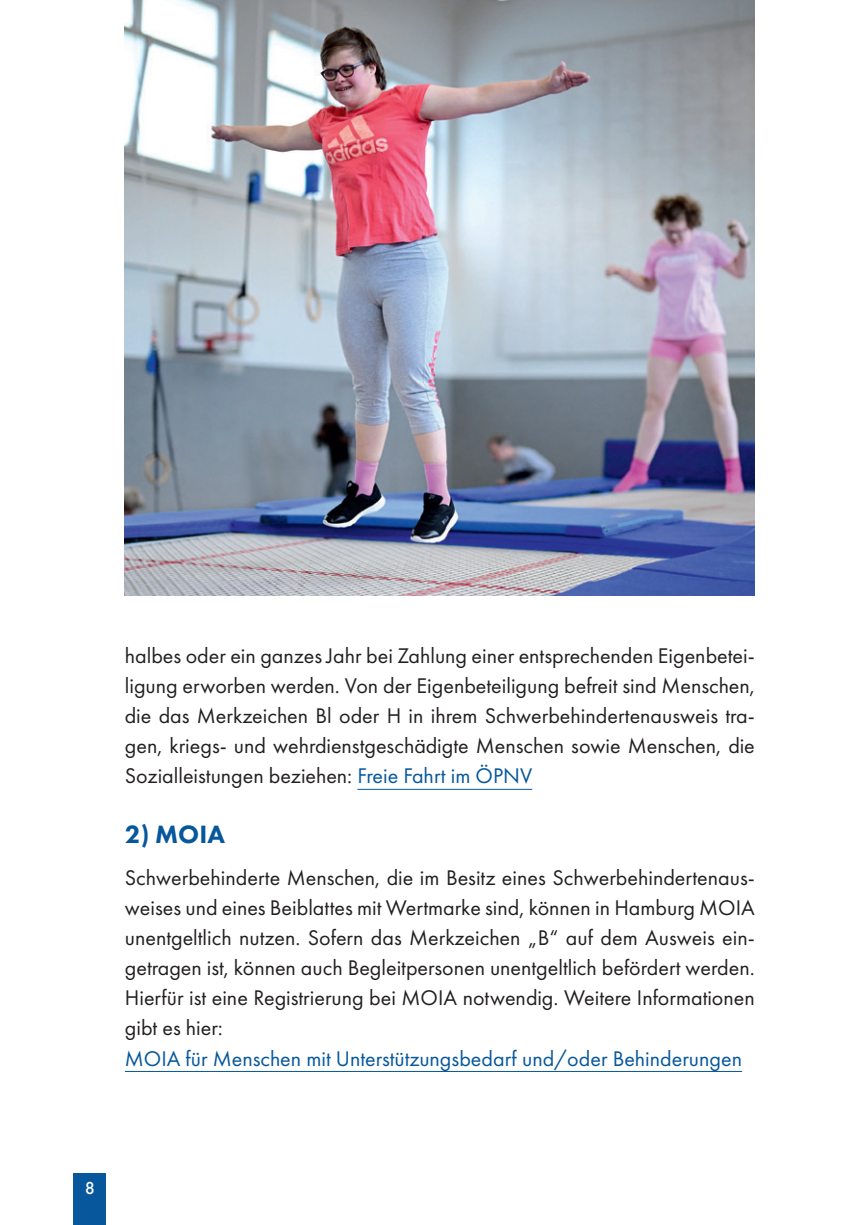
<style>
.page{position:relative;width:857px;height:1225px;background:#fff}
.page>*{position:absolute;margin:0;border:0;box-sizing:border-box;transform-origin:0 0}
.t1{font:800 26px "Futura PT";color:#06579c}
.t2{font:22px/30px "Futura PT";color:#231f20;text-align:justify}
.t3{font:22px "Futura PT";color:#06579c}
.t4{font:500 18px "Futura PT";color:#fff}
.s1{color:#06579c}
</style>
<div class="page">
<div style="left:74px;top:1173px;width:32px;height:52px;background:#06579c"></div>
<hr style="left:357px;top:789px;width:175px;height:1px;background:#06579c">
<hr style="left:125px;top:1071px;width:616px;height:1px;background:#06579c">
<img style="left:125px;top:0;width:629px;height:595px">
<p class="t2" style="left:125px;top:641px;width:631px">halbes oder ein ganzes Jahr bei Zahlung einer entsprechenden Eigenbetei&shy;ligung erworben werden. Von der Eigenbeteiligung befreit sind Menschen, die das Merkzeichen Bl oder H in ihrem Schwerbehindertenausweis tra&shy;gen, kriegs- und wehrdienstgeschädigte Menschen sowie Menschen, die Sozialleistungen beziehen: <span class="s1">Freie Fahrt im ÖPNV</span></p>
<p class="t1" style="left:125px;top:818px;width:102px">2) MOIA</p>
<p class="t2" style="left:125px;top:863px;width:631px">Schwerbehinderte Menschen, die im Besitz eines Schwerbehindertenaus&shy;weises und eines Beiblattes mit Wertmarke sind, können in Hamburg MOIA unentgeltlich nutzen. Sofern das Merkzeichen „B“ auf dem Ausweis ein&shy;getragen ist, können auch Begleitpersonen unentgeltlich befördert werden.<br>Hierfür ist eine Registrierung bei MOIA notwendig. Weitere Informationen gibt es hier:</p>
<p class="t3" style="left:125px;top:1045px;width:618px">MOIA für Menschen mit Unterstützungsbedarf und/oder Behinderungen</p>
<p class="t4" style="left:85px;top:1176px;width:12px">8</p>
</div>
